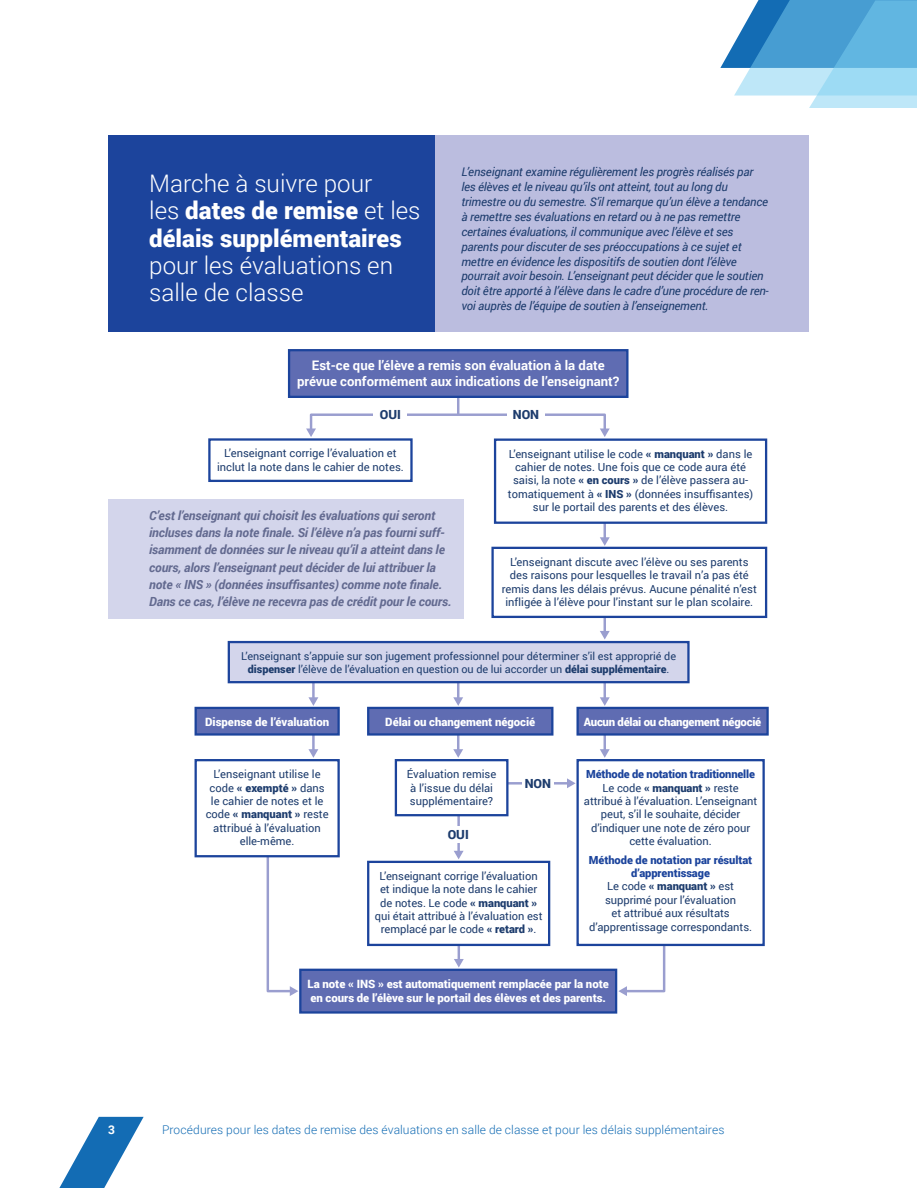
<style>
.page{position:relative;width:918px;height:1188px;background:#fff}
.page>*{position:absolute;margin:0;border:0;box-sizing:border-box;transform-origin:0 0}
.t1{font:900 24.15px/27.5px "Roboto";color:#fff}
.t2{font:300 24.15px/27.5px "Roboto";color:#fff}
.t3{font:700 13.2px/15.8px "Roboto";color:#fff;text-align:center}
.t4{font:italic 700 12.6px/17.2px "Roboto";letter-spacing:-.01em;color:#636a90}
.t5{font:900 12.6px "Roboto";color:#1d3c6d}
.t6{font:300 12px "Roboto";letter-spacing:.01em;color:#136cb4}
.t7{font:700 12px "Roboto";color:#fff}
.t8{font:italic 11.85px/14.9px "Roboto";letter-spacing:-.015em;color:#1d3c6d}
.t9{font:900 11.4px/13.8px "Roboto";letter-spacing:-.005em;color:#fff}
.t10{font:11.1px/13.4px "Roboto";color:#1d3c6d;text-align:center}
.t11{font:10.8px/13px "Roboto";letter-spacing:-.005em;color:#1d3c6d;text-align:center}
.s1{font-weight:300}
.s2{font-weight:900}
.s3{font-weight:900;color:#1c449c}
</style>
<div class="page">
<svg style="left:59px;top:1117px;width:85px;height:71px"></svg>
<svg style="left:720px;top:0;width:197px;height:108px"></svg>
<div style="left:108px;top:500px;width:356px;height:119px;background:#d3d5eb"></div>
<svg style="left:600px;top:537px;width:10px;height:9px"></svg>
<hr style="left:604px;top:514px;width:2px;height:25px;background:#9a9ecf">
<svg style="left:454px;top:959px;width:10px;height:9px"></svg>
<hr style="left:458px;top:889px;width:2px;height:73px;background:#9a9ecf">
<div style="left:310px;top:413px;width:296px;height:19px;border:2px solid #9a9ecf"></div>
<svg style="left:454px;top:851px;width:10px;height:8px"></svg>
<svg style="left:618px;top:946px;width:49px;height:50px"></svg>
<svg style="left:265px;top:857px;width:33px;height:139px"></svg>
<hr style="left:457px;top:810px;width:3px;height:42px;background:#9a9ecf">
<div style="left:208px;top:438px;width:205px;height:44px;border:2px solid #1c449c"></div>
<div style="left:495px;top:440px;width:271px;height:83px;background:#fff"></div>
<div style="left:494px;top:439px;width:273px;height:85px;border:2px solid #1c449c"></div>
<svg style="left:306px;top:429px;width:10px;height:8px"></svg>
<svg style="left:600px;top:429px;width:10px;height:8px"></svg>
<svg style="left:600px;top:631px;width:10px;height:9px"></svg>
<svg style="left:600px;top:697px;width:10px;height:9px"></svg>
<svg style="left:600px;top:749px;width:10px;height:9px"></svg>
<svg style="left:453px;top:697px;width:10px;height:9px"></svg>
<svg style="left:308px;top:697px;width:10px;height:9px"></svg>
<svg style="left:453px;top:749px;width:10px;height:9px"></svg>
<svg style="left:308px;top:749px;width:10px;height:9px"></svg>
<svg style="left:457px;top:398px;width:2px;height:16px"></svg>
<hr style="left:604px;top:607px;width:2px;height:25px;background:#9a9ecf">
<hr style="left:604px;top:671px;width:2px;height:28px;background:#9a9ecf">
<hr style="left:604px;top:727px;width:2px;height:24px;background:#9a9ecf">
<hr style="left:457px;top:671px;width:2px;height:28px;background:#9a9ecf">
<hr style="left:312px;top:671px;width:3px;height:28px;background:#9a9ecf">
<hr style="left:457px;top:727px;width:2px;height:24px;background:#9a9ecf">
<hr style="left:312px;top:727px;width:3px;height:24px;background:#9a9ecf">
<div style="left:373px;top:401px;width:34px;height:24px;background:#fff"></div>
<div style="left:507px;top:401px;width:38px;height:24px;background:#fff"></div>
<div style="left:108px;top:135px;width:700px;height:197px;background:#1c449c"></div>
<div style="left:289px;top:350px;width:338px;height:47px;background:#5f6cb2"></div>
<div style="left:288px;top:349px;width:341px;height:49px;border:2px solid #1c449c"></div>
<div style="left:493px;top:548px;width:273px;height:69px;background:#fff"></div>
<div style="left:491px;top:547px;width:276px;height:71px;border:2px solid #1c449c"></div>
<div style="left:195px;top:759px;width:145px;height:98px;border:2px solid #1c449c"></div>
<div style="left:367px;top:861px;width:183px;height:85px;border:2px solid #1c449c"></div>
<div style="left:300px;top:970px;width:316px;height:42px;background:#5f6cb2"></div>
<div style="left:299px;top:969px;width:318px;height:45px;border:2px solid #1c449c"></div>
<svg style="left:567px;top:778px;width:9px;height:10px"></svg>
<hr style="left:500px;top:782px;width:71px;height:3px;background:#9a9ecf">
<div style="left:229px;top:642px;width:459px;height:40px;background:#d3d5eb"></div>
<div style="left:228px;top:641px;width:462px;height:42px;border:2px solid #1c449c"></div>
<div style="left:396px;top:760px;width:111px;height:55px;background:#fff"></div>
<div style="left:395px;top:759px;width:114px;height:57px;border:2px solid #1c449c"></div>
<div style="left:368px;top:708px;width:184px;height:26px;background:#5f6cb2"></div>
<div style="left:367px;top:707px;width:186px;height:29px;border:2px solid #1c449c"></div>
<div style="left:578px;top:708px;width:190px;height:26px;background:#5f6cb2"></div>
<div style="left:576px;top:707px;width:193px;height:29px;border:2px solid #1c449c"></div>
<div style="left:576px;top:759px;width:189px;height:187px;border:2px solid #1c449c"></div>
<div style="left:435px;top:135px;width:373px;height:197px;background:#bbbddf"></div>
<div style="left:196px;top:708px;width:143px;height:26px;background:#5f6cb2"></div>
<div style="left:195px;top:707px;width:145px;height:29px;border:2px solid #1c449c"></div>
<div style="left:443px;top:826px;width:31px;height:17px;background:#fff"></div>
<div style="left:522px;top:775px;width:31px;height:25px;background:#fff"></div>
<h1 class="t1" style="left:149px;top:168px;width:273px"><span class="s1">Marche à suivre pour<br>les</span> dates de remise <span class="s1">et les </span>délais supplémentaires</h1>
<h1 class="t2" style="left:149px;top:251px;width:246px">pour les évaluations en salle de classe</h1>
<p class="t8" style="left:461px;top:164px;width:309px">L’enseignant examine régulièrement les progrès réalisés par les élèves et le niveau qu’ils ont atteint, tout au long du trimestre ou du semestre. S’il remarque qu’un élève a tendance à remettre ses évaluations en retard ou à ne pas remettre certaines évaluations, il communique avec l’élève et ses parents pour discuter de ses préoccupations à ce sujet et mettre en évidence les dispositifs de soutien dont l’élève pourrait avoir besoin. L’enseignant peut décider que le soutien doit être apporté à l’élève dans le cadre d’une procédure de ren&shy;voi auprès de l’équipe de soutien à l’enseignement.</p>
<p class="t3" style="left:297px;top:357px;width:324px">Est-ce que l’élève a remis son évaluation à la date prévue conformément aux indications de l’enseignant?</p>
<p class="t5" style="left:380px;top:406px;width:23px">OUI</p>
<p class="t5" style="left:513px;top:406px;width:28px">NON</p>
<p class="t10" style="left:217px;top:446px;width:188px">L’enseignant corrige l’évaluation et inclut la note dans le cahier de notes.</p>
<p class="t10" style="left:508px;top:447px;width:247px">L’enseignant utilise le code <span class="s2">« manquant »</span> dans le cahier de notes. Une fois que ce code aura été saisi, la note <span class="s2">« en cours »</span> de l’élève passera au&shy;tomatiquement à <span class="s2">« INS »</span> (données insuffisantes) sur le portail des parents et des élèves.</p>
<p class="t4" style="left:149px;top:506px;width:304px">C’est l’enseignant qui choisit les évaluations qui seront incluses dans la note finale. Si l’élève n’a pas fourni suff&shy;isamment de données sur le niveau qu’il a atteint dans le cours, alors l’enseignant peut décider de lui attribuer la note « INS » (données insuffisantes) comme note finale.<br>Dans ce cas, l’élève ne recevra pas de crédit pour le cours.</p>
<p class="t10" style="left:502px;top:555px;width:257px">L’enseignant discute avec l’élève ou ses parents des raisons pour lesquelles le travail n’a pas été remis dans les délais prévus. Aucune pénalité n’est infligée à l’élève pour l’instant sur le plan scolaire.</p>
<p class="t11" style="left:241px;top:649px;width:436px">L’enseignant s’appuie sur son jugement professionnel pour déterminer s’il est approprié de <span class="s2">dispenser</span> l’élève de l’évaluation en question ou de lui accorder un <span class="s2">délai supplémentaire</span>.</p>
<p class="t9" style="left:205px;top:715px;width:126px">Dispense de l’évaluation</p>
<p class="t10" style="left:206px;top:767px;width:124px">L’enseignant utilise le code <span class="s2">« exempté »</span> dans le cahier de notes et le code <span class="s2">« manquant »</span> reste attribué à l’évaluation elle-même.</p>
<p class="t9" style="left:385px;top:715px;width:151px">Délai ou changement négocié</p>
<p class="t9" style="left:584px;top:715px;width:179px">Aucun délai ou changement négocié</p>
<p class="t10" style="left:407px;top:767px;width:91px;text-align:left">Évaluation remise à l’issue du délai supplémentaire?</p>
<p class="t5" style="left:448px;top:826px;width:23px">OUI</p>
<p class="t5" style="left:525px;top:774px;width:28px">NON</p>
<p class="t10" style="left:375px;top:869px;width:169px">L’enseignant corrige l’évaluation et indique la note dans le cahier de notes. Le code <span class="s2">« manquant » </span>qui était attribué à l’évaluation est remplacé par le code <span class="s2">« retard »</span>.</p>
<p class="t10" style="left:584px;top:767px;width:175px"><span class="s3">Méthode de notation traditionnelle<br></span>Le code <span class="s2">« manquant »</span> reste attribué à l’évaluation. L’enseignant peut, s’il le souhaite, décider d’indiquer une note de zéro pour cette évaluation.</p>
<p class="t10" style="left:589px;top:853px;width:165px"><span class="s3">Méthode de notation par résultat d’apprentissage<br></span>Le code <span class="s2">« manquant »</span> est supprimé pour l’évaluation<br>et attribué aux résultats d’apprentissage correspondants.</p>
<p class="t9" style="left:308px;top:977px;width:303px">La note « INS » est automatiquement remplacée par la note en cours de l’élève sur le portail des élèves et des parents.</p>
<p class="t7" style="left:108px;top:1121px;width:8px">3</p>
<p class="t6" style="left:162px;top:1121px;width:564px">Procédures pour les dates de remise des évaluations en salle de classe et pour les délais supplémentaires</p>
</div>
